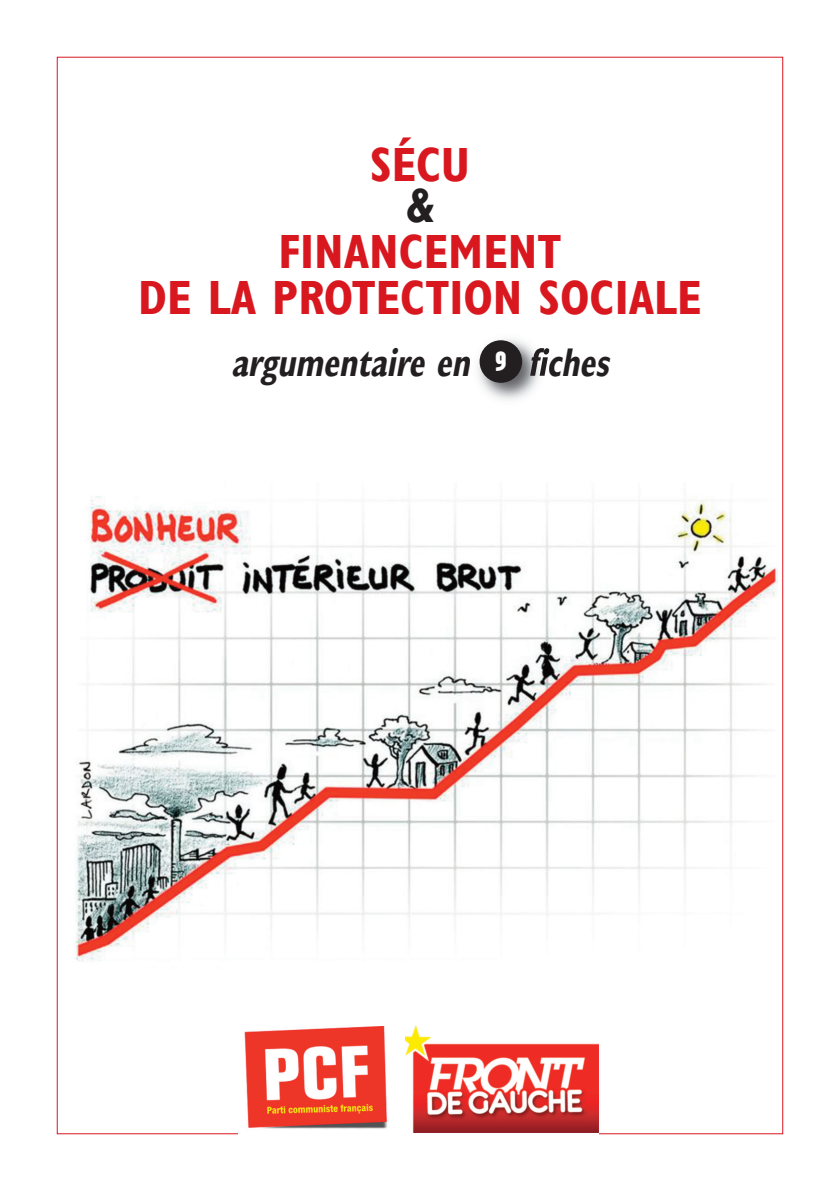
<style>
.page{position:relative;width:840px;height:1191px;background:#fff}
.page>*{position:absolute;margin:0;border:0;box-sizing:border-box;transform-origin:0 0}
.t1{font:700 condensed 48px/46px "Gill Sans";color:#d8171f;text-align:center}
.t2{font:700 condensed 48px "Gill Sans";color:#231f20}
.t3{font:italic 700 condensed 40px "Gill Sans";color:#231f20;scale:.85 1}
.s1{font-family:"Garage Gothic";font-weight:900;font-style:normal;font-stretch:normal;font-size:28px;color:#fff}
</style>
<div class="page">
<img style="left:478px;top:339px;width:70px;height:61px">
<div style="left:479px;top:340px;width:43px;height:43px;background:#231f20;border-radius:50%"></div>
<img style="left:405px;top:1025px;width:193px;height:107px">
<img style="left:244px;top:1026px;width:144px;height:103px">
<img style="left:76px;top:496px;width:701px;height:466px">
<p class="t1" style="left:370px;top:142px;width:101px">SÉCU</p>
<p class="t2" style="left:405px;top:177px;width:30px">&amp;</p>
<p class="t1" style="left:138px;top:229px;width:564px">FINANCEMENT<br>DE LA PROTECTION SOCIALE</p>
<p class="t3" style="left:231px;top:338px;width:454px">argumentaire en 1<span class="s1">9</span>1 fiches</p>
</div>
